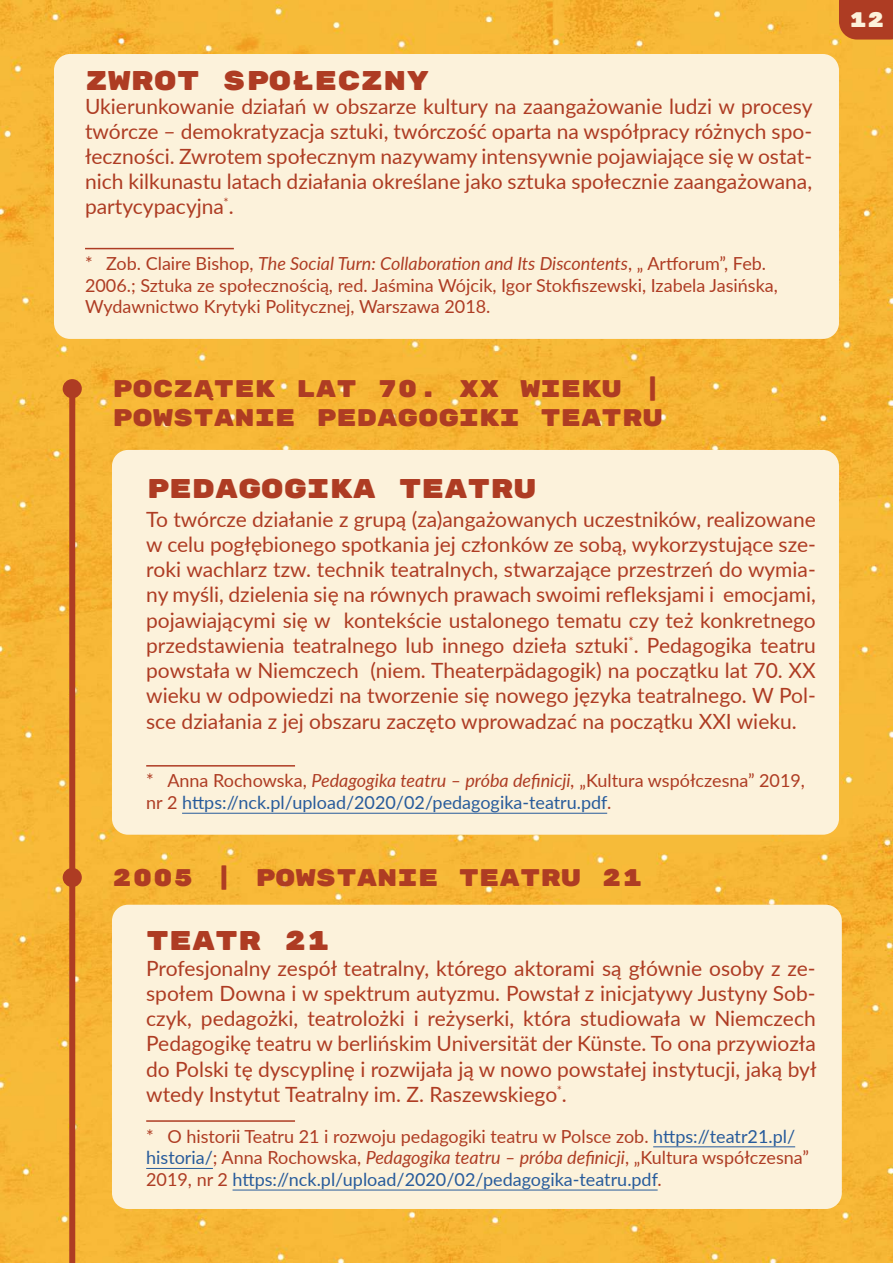
<style>
.page{position:relative;width:893px;height:1263px;background:#fff}
.page>*{position:absolute;margin:0;border:0;box-sizing:border-box;transform-origin:0 0}
.t1{font:27px "Rubik Mono One";color:#ae3c23}
.t2{font:24px/28.8px "Rubik Mono One";color:#ae3c23}
.t3{font:21px/25.2px "Lato";color:#ae3c23;text-align:justify}
.t4{font:21px "Rubik Mono One";color:#fcf2db}
.t5{font:18px/21.6px "Lato";color:#ae3c23}
.t6{font:18px/21.6px "Lato";color:#275b9b}
.s1{font-style:italic}
.s2{color:#ae3c23}
.s3{font-style:italic;color:#ae3c23}
.s4{color:#275b9b}
</style>
<div class="page">
<img style="left:0;top:0;width:893px;height:1263px">
<div style="left:54px;top:54px;width:785px;height:285px;background:#fcf2db;border-radius:16px"></div>
<hr style="left:85px;top:248px;width:149px;height:1px;background:#ae3c23">
<div style="left:69px;top:394px;width:6px;height:869px;background:#ae3c23"></div>
<div style="left:112px;top:450px;width:727px;height:385px;background:#fcf2db;border-radius:16px"></div>
<hr style="left:146px;top:765px;width:149px;height:1px;background:#ae3c23">
<hr style="left:182px;top:813px;width:425px;height:1px;background:#275b9b">
<div style="left:112px;top:905px;width:730px;height:304px;background:#fcf2db;border-radius:16px"></div>
<hr style="left:146px;top:1120px;width:149px;height:2px;background:#ae3c23">
<hr style="left:653px;top:1146px;width:142px;height:1px;background:#275b9b">
<hr style="left:146px;top:1168px;width:67px;height:1px;background:#275b9b">
<hr style="left:233px;top:1189px;width:425px;height:1px;background:#275b9b">
<div style="left:63px;top:868px;width:19px;height:19px;background:#ae3c23;border-radius:50%"></div>
<div style="left:63px;top:379px;width:19px;height:19px;background:#ae3c23;border-radius:50%"></div>
<div style="left:839px;top:0;width:54px;height:40px;background:#ae3c23"></div>
<p class="t1" style="left:85px;top:66px;width:346px">ZWROT SPOŁECZNY</p>
<p class="t3" style="left:85px;top:92px;width:729px">Ukierunkowanie działań w obszarze kultury na zaangażowanie ludzi w procesy twórcze – demokratyzacja sztuki, twórczość oparta na współpracy różnych spo&shy;łeczności. Zwrotem społecznym nazywamy intensywnie pojawiające się w ostat&shy;nich kilkunastu latach działania określane jako sztuka społecznie zaangażowana, partycypacyjna<sup>*</sup>.</p>
<p class="t5" style="left:85px;top:252px;width:694px">* Zob. Claire Bishop, <span class="s1">The Social Turn: Collaboration and Its Discontents</span>, „ Artforum”, Feb.<br>2006.; Sztuka ze społecznością, red. Jaśmina Wójcik, Igor Stokfiszewski, Izabela Jasińska,<br>Wydawnictwo Krytyki Politycznej, Warszawa 2018.</p>
<p class="t2" style="left:112px;top:375px;width:552px">POCZĄTEK LAT 70. XX WIEKU |<br>POWSTANIE PEDAGOGIKI TEATRU</p>
<p class="t1" style="left:146px;top:474px;width:392px">PEDAGOGIKA TEATRU</p>
<p class="t3" style="left:146px;top:506px;width:671px">To twórcze działanie z grupą (za)angażowanych uczestników, realizowane w celu pogłębionego spotkania jej członków ze sobą, wykorzystujące sze&shy;roki wachlarz tzw. technik teatralnych, stwarzające przestrzeń do wymia&shy;ny myśli, dzielenia się na równych prawach swoimi refleksjami i emocjami, pojawiającymi się w kontekście ustalonego tematu czy też konkretnego przedstawienia teatralnego lub innego dzieła sztuki<sup>*</sup>. Pedagogika teatru powstała w Niemczech (niem. Theaterpädagogik) na początku lat 70. XX wieku w odpowiedzi na tworzenie się nowego języka teatralnego. W Pol&shy;sce działania z jej obszaru zaczęto wprowadzać na początku XXI wieku.</p>
<p class="t6" style="left:146px;top:769px;width:660px"><span class="s2">* Anna Rochowska,</span> <span class="s3">Pedagogika teatru – próba definicji,</span> <span class="s2">„Kultura współczesna” 2019, nr 2</span> https://nck.pl/upload/2020/02/pedagogika-teatru.pdf<span class="s2">.</span></p>
<p class="t2" style="left:112px;top:864px;width:532px">2005 | POWSTANIE TEATRU 21</p>
<p class="t1" style="left:146px;top:926px;width:185px">TEATR 21</p>
<p class="t3" style="left:146px;top:955px;width:672px">Profesjonalny zespół teatralny, którego aktorami są głównie osoby z ze&shy;społem Downa i w spektrum autyzmu. Powstał z inicjatywy Justyny Sob&shy;czyk, pedagożki, teatrolożki i reżyserki, która studiowała w Niemczech Pedagogikę teatru w berlińskim Universität der Künste. To ona przywiozła do Polski tę dyscyplinę i rozwijała ją w nowo powstałej instytucji, jaką był wtedy Instytut Teatralny im. Z. Raszewskiego<sup>*</sup>.</p>
<p class="t5" style="left:146px;top:1124px;width:664px">* O historii Teatru 21 i rozwoju pedagogiki teatru w Polsce zob. <span class="s4">https://teatr21.pl/ historia/</span>; Anna Rochowska, <span class="s1">Pedagogika teatru – próba definicji</span>, „Kultura współczesna”<br>2019, nr 2 <span class="s4">https://nck.pl/upload/2020/02/pedagogika-teatru.pdf</span>.</p>
<p class="t4" style="left:849px;top:9px;width:37px">12</p>
</div>
